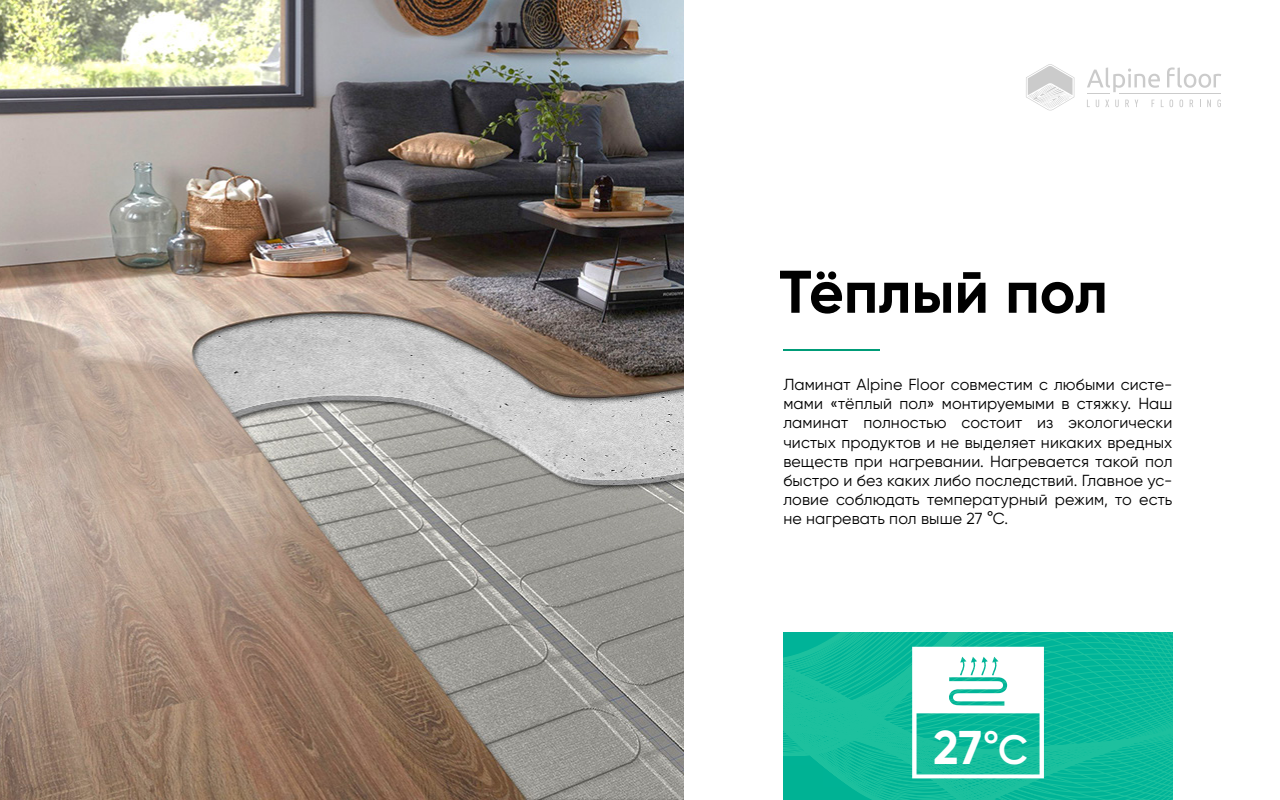
<style>
.page{position:relative;width:1280px;height:800px;background:#fff}
.page>*{position:absolute;margin:0;border:0;box-sizing:border-box;transform-origin:0 0}
.t1{font:700 60.1px "Gilroy";color:#000}
.t2{font:700 47.3px "Gilroy";color:#fff}
.t3{font:16px/19.2px "Gilroy";letter-spacing:.01em;color:#000;text-align:justify}
.s1{font-weight:500;font-size:41px}
.s2{font-weight:600;font-size:41px}
</style>
<div class="page">
<svg style="left:783px;top:792px;width:390px;height:8px;background:#0bb898"></svg>
<svg style="left:783px;top:778px;width:390px;height:14px;background:#0fb99a"></svg>
<hr style="left:783px;top:349px;width:97px;height:2px;background:#009c78">
<img style="left:0;top:0;width:684px;height:800px">
<svg style="left:1087px;top:67px;width:134px;height:27px"></svg>
<hr style="left:1120px;top:93px;width:101px;height:1px;background:#cbcbcb">
<svg style="left:1096px;top:100px;width:3px;height:7px"></svg>
<svg style="left:1105px;top:100px;width:4px;height:7px"></svg>
<svg style="left:1115px;top:100px;width:4px;height:7px"></svg>
<svg style="left:1125px;top:100px;width:4px;height:7px"></svg>
<svg style="left:1135px;top:100px;width:3px;height:7px"></svg>
<svg style="left:1161px;top:100px;width:12px;height:7px"></svg>
<svg style="left:1179px;top:100px;width:4px;height:7px"></svg>
<svg style="left:1190px;top:100px;width:3px;height:7px"></svg>
<svg style="left:1207px;top:100px;width:4px;height:7px"></svg>
<svg style="left:1217px;top:100px;width:4px;height:7px"></svg>
<svg style="left:1026px;top:64px;width:48px;height:46px"></svg>
<svg style="left:783px;top:632px;width:390px;height:146px;background:#34c4aa"></svg>
<h1 class="t1" style="left:779px;top:254px;width:330px">Тёплый пол</h1>
<p class="t3" style="left:783px;top:375px;width:391px">Ламинат Alpine Floor совместим с любыми систе&shy;мами «тёплый пол» монтируемыми в стяжку. Наш ламинат полностью состоит из экологически чистых продуктов и не выделяет никаких вредных веществ при нагревании. Нагревается такой пол быстро и без каких либо последствий. Главное ус&shy;ловие соблюдать температурный режим, то есть не нагревать пол выше 27 °С.</p>
<h2 class="t2" style="left:934px;top:718px;width:96px">27<span class="s1">°</span><span class="s2">С</span></h2>
</div>
